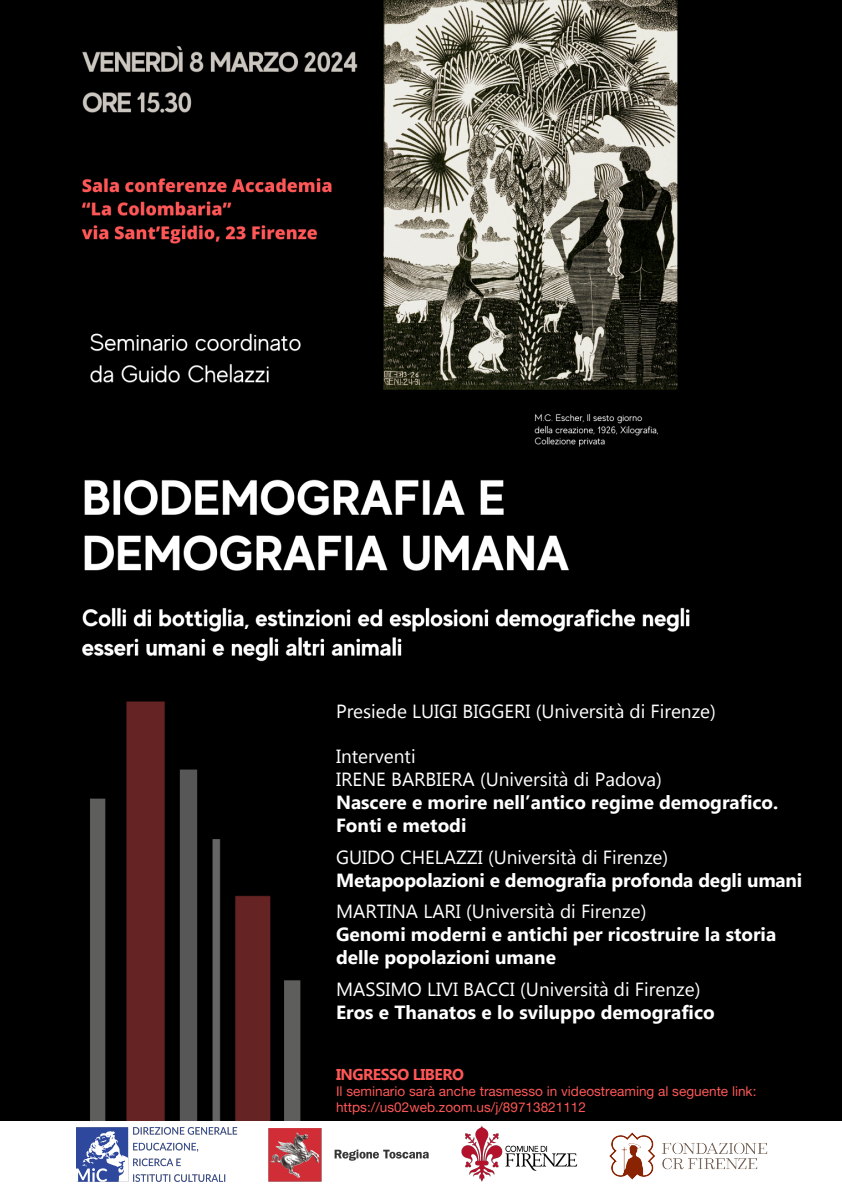
<style>
.page{position:relative;width:842px;height:1191px;background:#fff}
.page>*{position:absolute;margin:0;border:0;box-sizing:border-box;transform-origin:0 0}
.t1{font:700 19px/22.8px "Microsoft New Tai Lue";color:#fff}
.t2{font:19px/22.8px "Microsoft New Tai Lue";color:#fff}
.t3{font:700 15.7px "Myanmar Text";letter-spacing:-.03em;color:#ff5757}
.t4{font:13.6px/15.7px "Alte Haas Grotesk";color:#ff5757}
.s1{font-weight:400}
.s2{font-weight:700}
</style>
<div class="page">
<img style="left:0;top:0;width:842px;height:1121px">
<img style="left:268px;top:1128px;width:161px;height:54px">
<img style="left:77px;top:1127px;width:160px;height:54px">
<img style="left:609px;top:1132px;width:159px;height:48px">
<img style="left:461px;top:1125px;width:117px;height:57px">
<div style="left:319px;top:689px;width:507px;height:367px;background:#000"></div>
<p class="t2" style="left:336px;top:701px;width:381px">Presiede LUIGI BIGGERI (Università di Firenze)</p>
<p class="t1" style="left:336px;top:747px;width:444px"><span class="s1">Interventi<br>IRENE BARBIERA (Università di Padova)<br></span>Nascere e morire nell’antico regime demografico.<br>Fonti e metodi</p>
<p class="t1" style="left:336px;top:847px;width:468px"><span class="s1">GUIDO CHELAZZI (Università di Firenze)<br></span>Metapopolazioni e demografia profonda degli umani</p>
<p class="t1" style="left:336px;top:901px;width:442px"><span class="s1">MARTINA LARI (Università di Firenze)<br></span>Genomi moderni e antichi per ricostruire la storia delle popolazioni umane</p>
<p class="t2" style="left:336px;top:979px;width:380px">MASSIMO LIVI BACCI (Università di Firenze)<br><span class="s2">Eros e Thanatos e lo sviluppo demografico</span></p>
<p class="t3" style="left:336px;top:1065px;width:129px">INGRESSO LIBERO</p>
<p class="t4" style="left:336px;top:1083px;width:422px">Il seminario sarà anche trasmesso in videostreaming al seguente link: https://us02web.zoom.us/j/89713821112</p>
</div>
